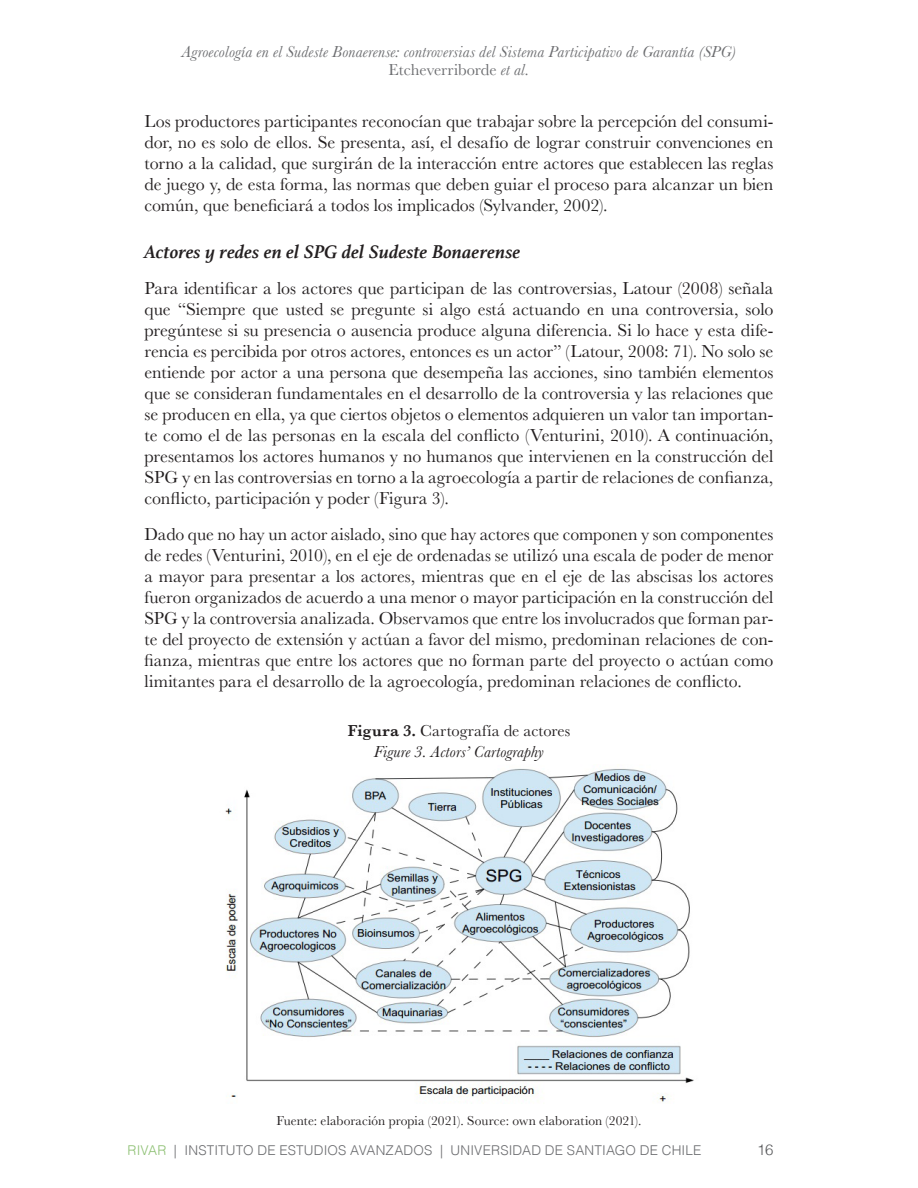
<style>
.page{position:relative;width:918px;height:1188px;background:#fff}
.page>*{position:absolute;margin:0;border:0;box-sizing:border-box;transform-origin:0 0}
.t1{font:italic 700 19.5px "Athelas";letter-spacing:.005em;color:#231f20}
.t2{font:18px/21px "Baskerville";color:#231f20;text-align:justify}
.t3{font:italic 16.5px/17.5px "Baskerville";letter-spacing:.015em;color:#6c6d70;text-align:center}
.t4{font:italic 16.5px/21px "Baskerville";letter-spacing:.01em;color:#231f20;text-align:center}
.t5{font:300 15px "Helvetica";color:#57585a}
.t6{font:300 13.5px "Helvetica";letter-spacing:.01em;color:#6c6d70}
.t7{font:13.5px "Baskerville";letter-spacing:.01em;color:#231f20}
.s1{font-style:normal}
.s2{color:#222}
.s3{font-weight:600;font-style:normal}
.s4{color:#8fc175}
</style>
<div class="page">
<img style="left:225px;top:768px;width:469px;height:336px">
<p class="t3" style="left:182px;top:43px;width:556px">Agroecología en el Sudeste Bonaerense: controversias del Sistema Participativo de Garantía (SPG)<br><span class="s1">Etcheverriborde</span> et al.</p>
<p class="t2" style="left:145px;top:111px;width:630px">Los productores participantes reconocían que trabajar sobre la percepción del consumi&shy;dor, no es solo de ellos. Se presenta, así, el desafío de lograr construir convenciones en torno a la calidad, que surgirán de la interacción entre actores que establecen las reglas de juego y, de esta forma, las normas que deben guiar el proceso para alcanzar un bien común, que beneficiará a todos los implicados <span class="s2">(Sylvander, 2002).</span></p>
<p class="t1" style="left:145px;top:236px;width:378px">Actores y redes en el SPG del Sudeste Bonaerense</p>
<p class="t2" style="left:145px;top:278px;width:630px">Para identificar a los actores que participan de las controversias, Latour (2008) señala que “Siempre que usted se pregunte si algo está actuando en una controversia, solo pregúntese si su presencia o ausencia produce alguna diferencia. Si lo hace y esta dife&shy;rencia es percibida por otros actores, entonces es un actor” (Latour, 2008: 71). No solo se entiende por actor a una persona que desempeña las acciones, sino también elementos que se consideran fundamentales en el desarrollo de la controversia y las relaciones que se producen en ella, ya que ciertos objetos o elementos adquieren un valor tan importan&shy;te como el de las personas en la escala del conflicto (Venturini, 2010). A continuación, presentamos los actores humanos y no humanos que intervienen en la construcción del SPG y en las controversias en torno a la agroecología a partir de relaciones de confianza, conflicto, participación y poder (Figura 3).</p>
<p class="t2" style="left:145px;top:524px;width:630px">Dado que no hay un actor aislado, sino que hay actores que componen y son componentes de redes (Venturini, 2010), en el eje de ordenadas se utilizó una escala de poder de menor a mayor para presentar a los actores, mientras que en el eje de las abscisas los actores fueron organizados de acuerdo a una menor o mayor participación en la construcción del SPG y la controversia analizada. Observamos que entre los involucrados que forman par&shy;te del proyecto de extensión y actúan a favor del mismo, predominan relaciones de con&shy;fianza, mientras que entre los actores que no forman parte del proyecto o actúan como limitantes para el desarrollo de la agroecología, predominan relaciones de conflicto.</p>
<p class="t4" style="left:348px;top:720px;width:224px"><span class="s3">Figura 3.</span> <span class="s1">Cartografía de actores<br></span>Figure 3. Actors’ Cartography</p>
<p class="t7" style="left:276px;top:1112px;width:367px">Fuente: elaboración propia (2021). Source: own elaboration (2021).</p>
<p class="t6" style="left:128px;top:1138px;width:575px"><span class="s4">RIVAR</span> | INSTITUTO DE ESTUDIOS AVANZADOS | UNIVERSIDAD DE SANTIAGO DE CHILE</p>
<p class="t5" style="left:757px;top:1137px;width:18px">16</p>
</div>
